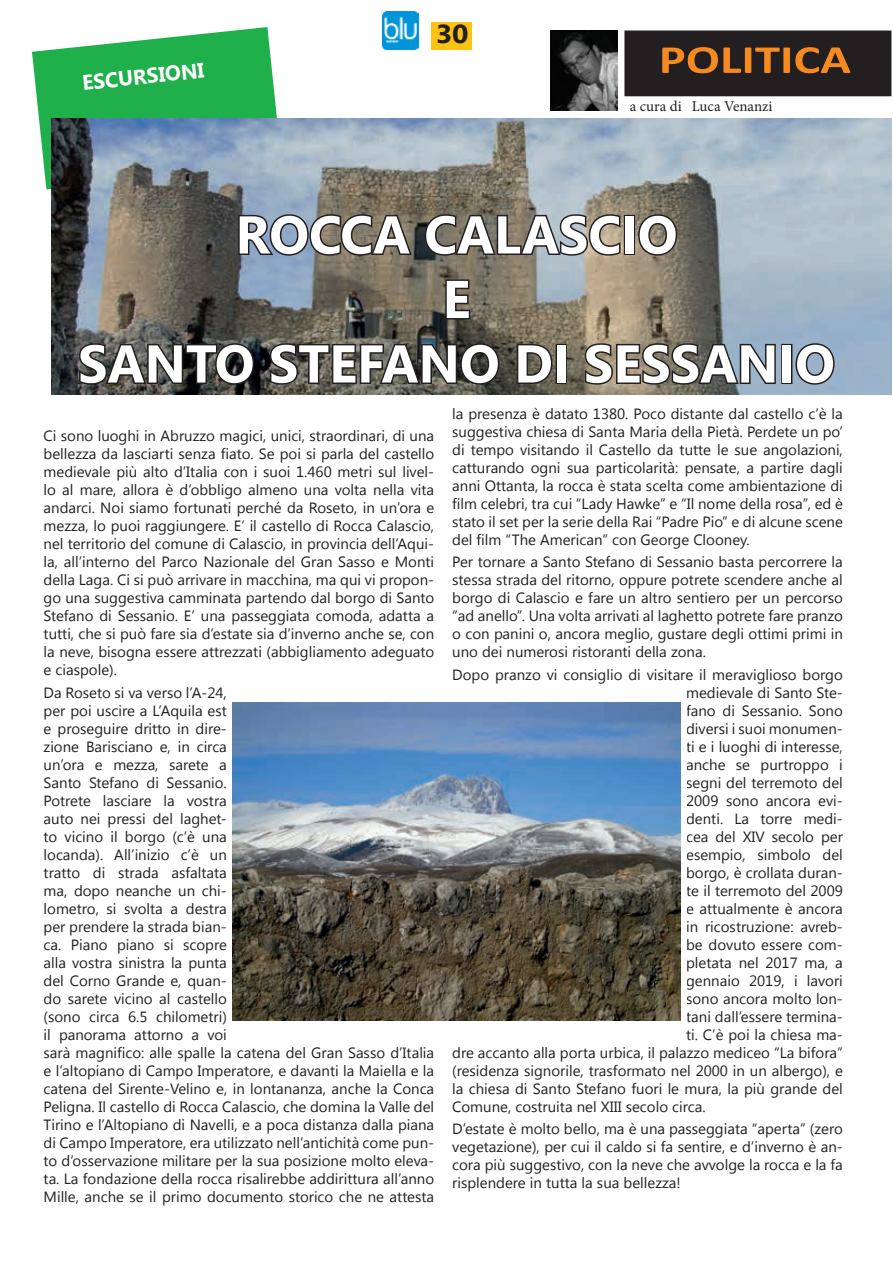
<style>
.page{position:relative;width:893px;height:1263px;background:#fff}
.page>*{position:absolute;margin:0;border:0;box-sizing:border-box;transform-origin:0 0}
.t1{font:700 52.95px/64.5px "Leelawadee";color:#fff;text-align:center}
.t2{font:700 40.05px "Calibri";color:#f6891f;scale:1.26 1}
.t3{font:700 25.95px "Segoe UI";color:#231f20;scale:1.1 1}
.t4{font:700 21px "Segoe UI";color:#fff}
.t5{font:15px "Minion Pro";color:#231f20}
.t6{font:14.85px/18px "Segoe UI";color:#231f20;text-align:justify}
</style>
<div class="page">
<img style="left:383px;top:11px;width:36px;height:39px">
<div style="left:432px;top:22px;width:40px;height:28px;background:#fec210"></div>
<div style="left:624px;top:30px;width:268px;height:67px;background:#231f20"></div>
<svg style="left:32px;top:27px;width:245px;height:162px"></svg>
<img style="left:51px;top:118px;width:840px;height:276px">
<svg style="left:237px;top:213px;width:177px;height:45px"></svg>
<svg style="left:423px;top:212px;width:200px;height:45px"></svg>
<div style="left:624px;top:215px;width:11px;height:40px;border:3px solid #231f20"></div>
<svg style="left:637px;top:213px;width:42px;height:44px"></svg>
<svg style="left:444px;top:278px;width:28px;height:43px"></svg>
<svg style="left:77px;top:341px;width:179px;height:46px"></svg>
<svg style="left:268px;top:341px;width:233px;height:46px"></svg>
<svg style="left:515px;top:342px;width:39px;height:43px"></svg>
<div style="left:556px;top:344px;width:11px;height:40px;border:3px solid #231f20"></div>
<svg style="left:582px;top:341px;width:195px;height:46px"></svg>
<div style="left:781px;top:344px;width:11px;height:40px;border:3px solid #231f20"></div>
<svg style="left:794px;top:342px;width:42px;height:44px"></svg>
<img style="left:232px;top:703px;width:449px;height:318px">
<img style="left:551px;top:30px;width:67px;height:80px">
<h3 class="t4" style="left:81px;top:68px;width:124px;rotate:-6deg">ESCURSIONI</h3>
<h3 class="t3" style="left:436px;top:15px;width:31px">30</h3>
<h2 class="t2" style="left:659px;top:34px;width:154px">POLITICA</h2>
<p class="t5" style="left:630px;top:96px;width:144px">a cura di Luca Venanzi</p>
<h1 class="t1" style="left:78px;top:203px;width:758px">ROCCA CALASCIO<br>E<br>SANTO STEFANO DI SESSANIO</h1>
<p class="t6" style="left:44px;top:426px;width:392px">Ci sono luoghi in Abruzzo magici, unici, straordinari, di una bellezza da lasciarti senza fiato. Se poi si parla del castello medievale più alto d’Italia con i suoi 1.460 metri sul livel&shy;lo al mare, allora è d’obbligo almeno una volta nella vita andarci. Noi siamo fortunati perché da Roseto, in un’ora e mezza, lo puoi raggiungere. E’ il castello di Rocca Calascio, nel territorio del comune di Calascio, in provincia dell’Aqui&shy;la, all’interno del Parco Nazionale del Gran Sasso e Monti della Laga. Ci si può arrivare in macchina, ma qui vi propon&shy;go una suggestiva camminata partendo dal borgo di Santo Stefano di Sessanio. E’ una passeggiata comoda, adatta a tutti, che si può fare sia d’estate sia d’inverno anche se, con la neve, bisogna essere attrezzati (abbigliamento adeguato e ciaspole).</p>
<p class="t6" style="left:44px;top:683px;width:392px;text-align:left">Da Roseto si va verso l’A-24,<br>per poi uscire a L’Aquila est<br>e proseguire dritto in dire-<br>zione Barisciano e, in circa<br>un’ora e mezza, sarete a<br>Santo Stefano di Sessanio.<br>Potrete lasciare la vostra<br>auto nei pressi del laghet-<br>to vicino il borgo (c’è una<br>locanda). All’inizio c’è un<br>tratto di strada asfaltata<br>ma, dopo neanche un chi-<br>lometro, si svolta a destra<br>per prendere la strada bian-<br>ca. Piano piano si scopre<br>alla vostra sinistra la punta<br>del Corno Grande e, quan-<br>do sarete vicino al castello<br>(sono circa 6.5 chilometri)<br>il panorama attorno a voi<br>sarà magnifico: alle spalle la catena del Gran Sasso d’Italia e l’altopiano di Campo Imperatore, e davanti la Maiella e la catena del Sirente-Velino e, in lontananza, anche la Conca Peligna. Il castello di Rocca Calascio, che domina la Valle del Tirino e l’Altopiano di Navelli, e a poca distanza dalla piana di Campo Imperatore, era utilizzato nell’antichità come pun&shy;to d’osservazione militare per la sua posizione molto eleva&shy;ta. La fondazione della rocca risalirebbe addirittura all’anno Mille, anche se il primo documento storico che ne attesta</p>
<p class="t6" style="left:452px;top:404px;width:392px">la presenza è datato 1380. Poco distante dal castello c’è la suggestiva chiesa di Santa Maria della Pietà. Perdete un po’ di tempo visitando il Castello da tutte le sue angolazioni, catturando ogni sua particolarità: pensate, a partire dagli anni Ottanta, la rocca è stata scelta come ambientazione di film celebri, tra cui “Lady Hawke” e “Il nome della rosa”, ed è stato il set per la serie della Rai “Padre Pio” e di alcune scene del film “The American” con George Clooney.</p>
<p class="t6" style="left:452px;top:552px;width:392px">Per tornare a Santo Stefano di Sessanio basta percorrere la stessa strada del ritorno, oppure potrete scendere anche al borgo di Calascio e fare un altro sentiero per un percorso “ad anello”. Una volta arrivati al laghetto potrete fare pranzo o con panini o, ancora meglio, gustare degli ottimi primi in uno dei numerosi ristoranti della zona.</p>
<p class="t6" style="left:452px;top:665px;width:392px">Dopo pranzo vi consiglio di visitare il meraviglioso borgo</p>
<p class="t6" style="left:686px;top:683px;width:158px">medievale di Santo Ste-</p>
<p class="t6" style="left:686px;top:701px;width:158px">fano di Sessanio. Sono</p>
<p class="t6" style="left:686px;top:719px;width:158px">diversi i suoi monumen-</p>
<p class="t6" style="left:686px;top:737px;width:158px">ti e i luoghi di interesse,</p>
<p class="t6" style="left:686px;top:755px;width:158px">anche se purtroppo i</p>
<p class="t6" style="left:686px;top:773px;width:158px">segni del terremoto del</p>
<p class="t6" style="left:686px;top:791px;width:158px">2009 sono ancora evi-</p>
<p class="t6" style="left:686px;top:809px;width:158px">denti. La torre medi-</p>
<p class="t6" style="left:686px;top:827px;width:158px">cea del XIV secolo per</p>
<p class="t6" style="left:686px;top:845px;width:158px">esempio, simbolo del</p>
<p class="t6" style="left:686px;top:863px;width:158px">borgo, è crollata duran-</p>
<p class="t6" style="left:686px;top:881px;width:158px">te il terremoto del 2009</p>
<p class="t6" style="left:686px;top:899px;width:158px">e attualmente è ancora</p>
<p class="t6" style="left:686px;top:917px;width:158px">in ricostruzione: avreb-</p>
<p class="t6" style="left:686px;top:935px;width:158px">be dovuto essere com-</p>
<p class="t6" style="left:686px;top:953px;width:158px">pletata nel 2017 ma, a</p>
<p class="t6" style="left:686px;top:971px;width:158px">gennaio 2019, i lavori</p>
<p class="t6" style="left:686px;top:989px;width:158px">sono ancora molto lon-</p>
<p class="t6" style="left:686px;top:1007px;width:158px">tani dall’essere termina-</p>
<p class="t6" style="left:686px;top:1025px;width:158px">ti. C’è poi la chiesa ma-</p>
<p class="t6" style="left:452px;top:1043px;width:392px">dre accanto alla porta urbica, il palazzo mediceo “La bifora”</p>
<p class="t6" style="left:452px;top:1061px;width:392px">(residenza signorile, trasformato nel 2000 in un albergo), e</p>
<p class="t6" style="left:452px;top:1079px;width:392px">la chiesa di Santo Stefano fuori le mura, la più grande del</p>
<p class="t6" style="left:452px;top:1097px;width:255px">Comune, costruita nel XIII secolo circa.</p>
<p class="t6" style="left:452px;top:1119px;width:392px">D’estate è molto bello, ma è una passeggiata “aperta” (zero vegetazione), per cui il caldo si fa sentire, e d’inverno è an&shy;cora più suggestivo, con la neve che avvolge la rocca e la fa risplendere in tutta la sua bellezza!</p>
</div>
